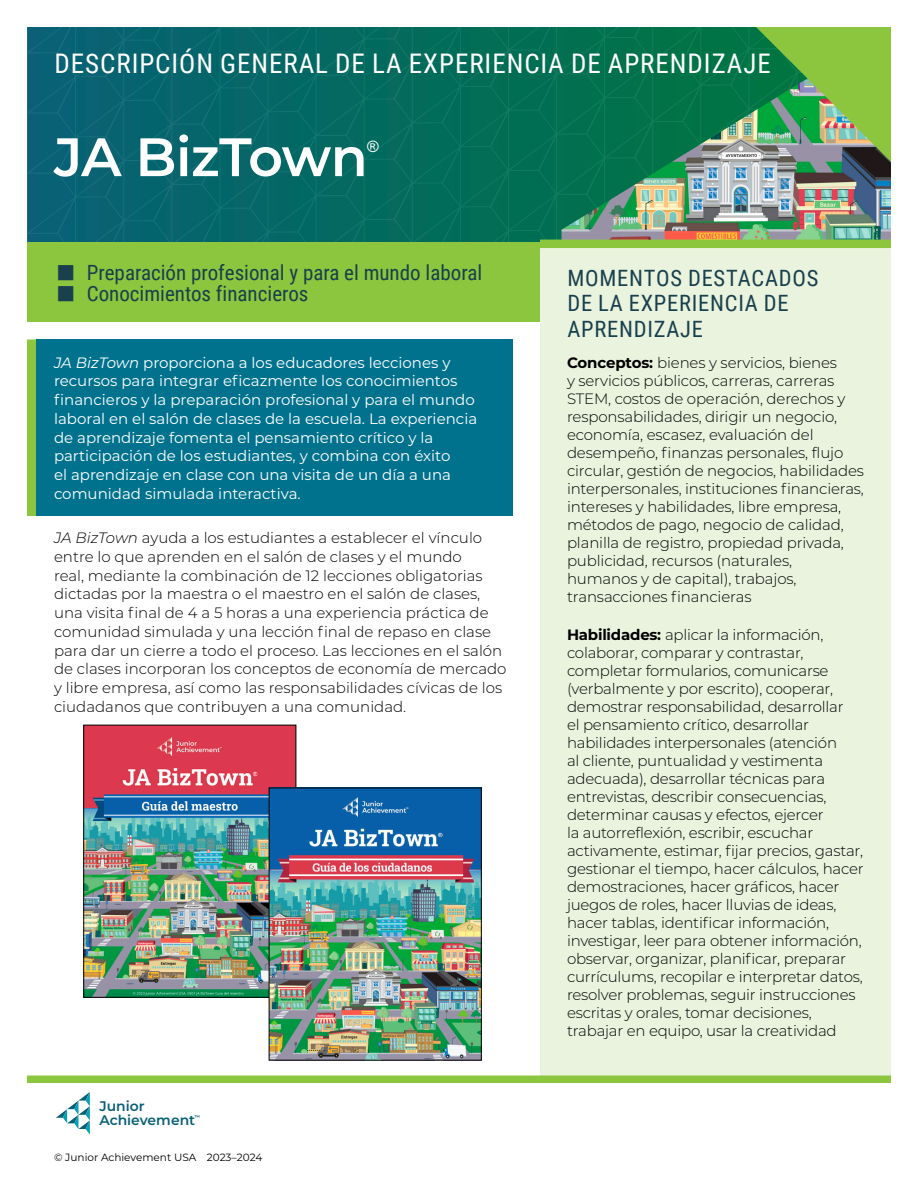
<style>
.page{position:relative;width:918px;height:1188px;background:#fff}
.page>*{position:absolute;margin:0;border:0;box-sizing:border-box;transform-origin:0 0}
.t1{font:600 54px "Montserrat";letter-spacing:-.01em;color:#fff}
.t2{font:27px "Roboto Condensed";letter-spacing:.035em;color:#fff}
.t3{font:22.5px/25.5px "Roboto Condensed";letter-spacing:.035em;color:#18404d}
.t4{font:21px "Roboto Condensed";color:#18404d}
.t5{font:15.75px "Arial";color:#fff}
.t6{font:300 15px/18px "Montserrat";letter-spacing:-.015em;color:#000}
.t7{font:15px/18.8px "Montserrat";color:#fff}
.t8{font:600 13.95px/14px "Montserrat";color:#085f77}
.t9{font:10.5px "Montserrat";color:#000}
.t10{font:600 5.4px "Montserrat";color:#085f77}
.s1{font-family:"Montserrat";font-size:39px}
.s2{font-style:italic}
.s3{font-weight:700}
</style>
<div class="page">
<svg style="left:56px;top:1092px;width:34px;height:43px"></svg>
<div style="left:27px;top:242px;width:513px;height:79px;background:#8cc63e"></div>
<div style="left:36px;top:339px;width:477px;height:177px;background:#00728e"></div>
<div style="left:27px;top:339px;width:9px;height:177px;background:#8cc63e"></div>
<div style="left:540px;top:248px;width:351px;height:828px;background:#eaf3de"></div>
<div style="left:540px;top:240px;width:351px;height:8px;background:#8cc63e"></div>
<img style="left:85px;top:727px;width:209px;height:269px">
<div style="left:83px;top:725px;width:213px;height:273px;border:1px solid #000"></div>
<img style="left:271px;top:790px;width:209px;height:269px">
<div style="left:269px;top:788px;width:213px;height:273px;border:1px solid #000"></div>
<div style="left:27px;top:1076px;width:864px;height:7px;background:#8cc63e"></div>
<svg style="left:27px;top:27px;width:864px;height:215px;background:#217865"></svg>
<h2 class="t2" style="left:54px;top:45px;width:718px">DESCRIPCIÓN GENERAL DE LA EXPERIENCIA DE APRENDIZAJE</h2>
<h1 class="t1" style="left:54px;top:119px;width:315px">JA BizTown</h1>
<p class="t5" style="left:367px;top:136px;width:13px">®</p>
<h3 class="t4" style="left:54px;top:258px;width:430px"><span class="s1">■</span> Preparación profesional y para el mundo laboral</h3>
<h3 class="t4" style="left:54px;top:279px;width:256px"><span class="s1">■</span> Conocimientos financieros</h3>
<p class="t7" style="left:54px;top:352px;width:425px"><span class="s2">JA BizTown</span> proporciona a los educadores lecciones y recursos para integrar eficazmente los conocimientos financieros y la preparación profesional y para el mundo laboral en el salón de clases de la escuela. La experiencia de aprendizaje fomenta el pensamiento crítico y la participación de los estudiantes, y combina con éxito<br>el aprendizaje en clase con una visita de un día a una comunidad simulada interactiva.</p>
<p class="t6" style="left:54px;top:528px;width:454px;line-height:18.8px"><span class="s2">JA BizTown</span> ayuda a los estudiantes a establecer el vínculo entre lo que aprenden en el salón de clases y el mundo<br>real, mediante la combinación de 12 lecciones obligatorias dictadas por la maestra o el maestro en el salón de clases, una visita final de 4 a 5 horas a una experiencia práctica de comunidad simulada y una lección final de repaso en clase para dar un cierre a todo el proceso. Las lecciones en el salón de clases incorporan los conceptos de economía de mercado y libre empresa, así como las responsabilidades cívicas de los ciudadanos que contribuyen a una comunidad.</p>
<p class="t8" style="left:99px;top:1099px;width:97px">Junior<br>Achievement</p>
<p class="t10" style="left:194px;top:1113px;width:7px">™</p>
<p class="t9" style="left:54px;top:1150px;width:210px">© Junior Achievement USA 2023–2024</p>
<h3 class="t3" style="left:567px;top:264px;width:252px">MOMENTOS DESTACADOS<br>DE LA EXPERIENCIA DE<br>APRENDIZAJE</h3>
<p class="t6" style="left:567px;top:353px;width:299px"><span class="s3">Conceptos:</span> bienes y servicios, bienes<br>y servicios públicos, carreras, carreras STEM, costos de operación, derechos y responsabilidades, dirigir un negocio, economía, escasez, evaluación del desempeño, finanzas personales, flujo circular, gestión de negocios, habilidades interpersonales, instituciones financieras, intereses y habilidades, libre empresa, métodos de pago, negocio de calidad, planilla de registro, propiedad privada, publicidad, recursos (naturales, humanos y de capital), trabajos, transacciones financieras</p>
<p class="t6" style="left:567px;top:625px;width:298px"><span class="s3">Habilidades:</span> aplicar la información, colaborar, comparar y contrastar, completar formularios, comunicarse (verbalmente y por escrito), cooperar, demostrar responsabilidad, desarrollar<br>el pensamiento crítico, desarrollar habilidades interpersonales (atención<br>al cliente, puntualidad y vestimenta adecuada), desarrollar técnicas para entrevistas, describir consecuencias, determinar causas y efectos, ejercer<br>la autorreflexión, escribir, escuchar activamente, estimar, fijar precios, gastar, gestionar el tiempo, hacer cálculos, hacer demostraciones, hacer gráficos, hacer juegos de roles, hacer lluvias de ideas, hacer tablas, identificar información, investigar, leer para obtener información, observar, organizar, planificar, preparar currículums, recopilar e interpretar datos, resolver problemas, seguir instrucciones escritas y orales, tomar decisiones, trabajar en equipo, usar la creatividad</p>
</div>
